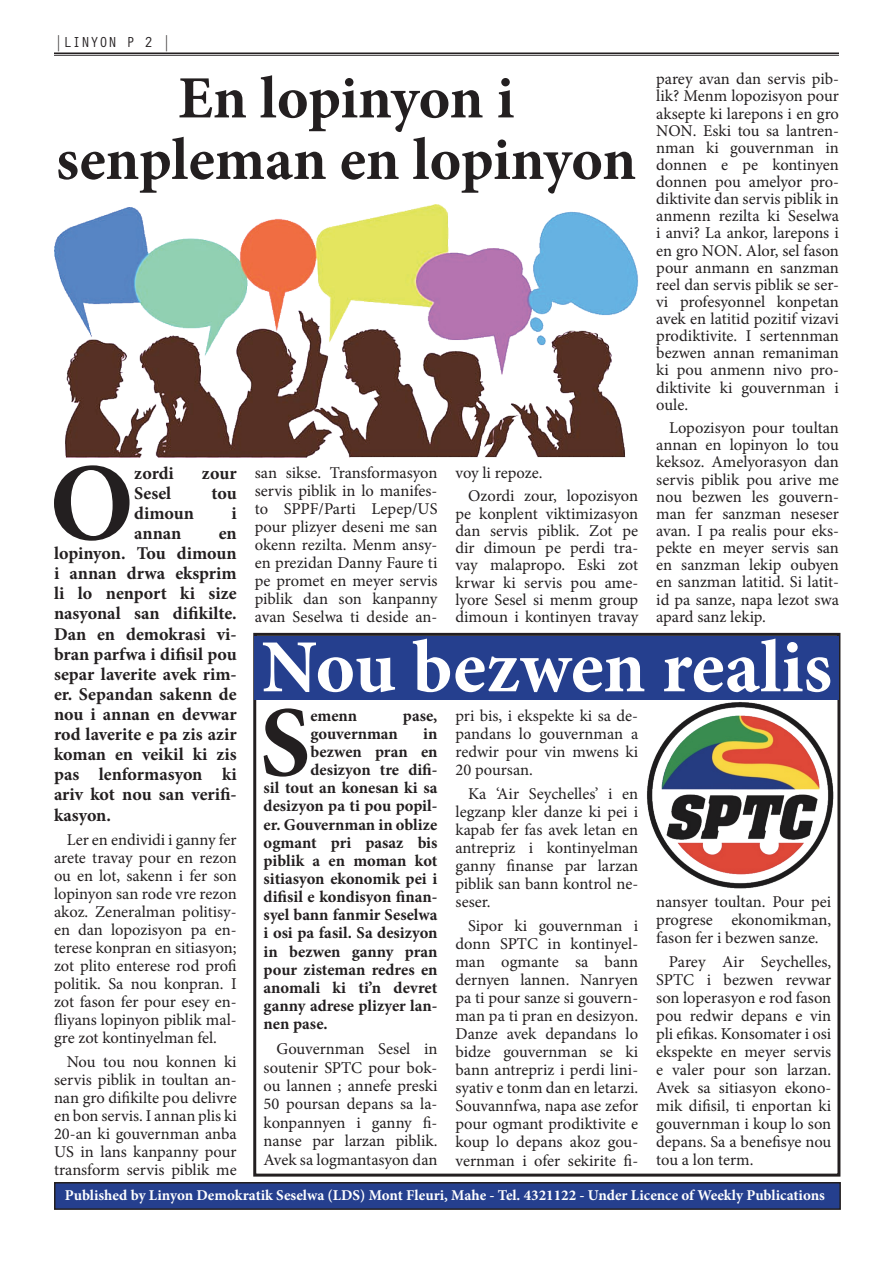
<style>
.page{position:relative;width:893px;height:1263px;background:#fff}
.page>*{position:absolute;margin:0;border:0;box-sizing:border-box;transform-origin:0 0}
.t1{font:700 110.7px "Minion Pro";color:#231f20}
.t2{font:700 100.2px "Minion Pro";color:#231f20}
.t3{font:700 75px "Minion Pro";color:#fff}
.t4{font:700 60px/61.5px "Minion Pro";letter-spacing:-.005em;color:#231f20;text-align:center}
.t5{font:700 18px/20.1px "Minion Pro";color:#231f20;text-align:justify}
.t6{font:16.5px/18px "Minion Pro";letter-spacing:-.005em;color:#231f20;text-align:justify}
.t7{font:700 16.5px "Minion Pro";color:#231f20}
.t8{font:700 15px "Minion Pro";color:#fff}
.t9{font:15px "Orator Std";color:#231f20}
</style>
<div class="page">
<hr style="left:54px;top:53px;width:785px;height:1px;background:#231f20">
<hr style="left:54px;top:55px;width:785px;height:1px;background:#231f20">
<div style="left:55px;top:1183px;width:785px;height:26px;background:#253f8e"></div>
<div style="left:54px;top:1182px;width:787px;height:28px;border:2px solid #231f20"></div>
<img style="left:54px;top:204px;width:584px;height:254px">
<div style="left:253px;top:633px;width:587px;height:543px;border:3px solid #231f20"></div>
<div style="left:255px;top:637px;width:584px;height:63px;background:#253f8e"></div>
<img style="left:647px;top:702px;width:186px;height:186px">
<p class="t9" style="left:54px;top:31px;width:118px">|LINYON P 2 |</p>
<p class="t6" style="left:656px;top:70px;width:184px;line-height:17.1px">parey avan dan servis pib&shy;lik? Menm lopozisyon pour aksepte ki larepons i en gro NON. Eski tou sa lantren&shy;nman ki gouvernman in donnen e pe kontinyen donnen pou amelyor pro&shy;diktivite dan servis piblik in anmenn rezilta ki Seselwa i anvi? La ankor, larepons i en gro NON. Alor, sel fason pour anmann en sanzman reel dan servis piblik se ser&shy;vi profesyonnel konpetan avek en latitid pozitif vizavi prodiktivite. I sertennman bezwen annan remaniman ki pou anmenn nivo pro&shy;diktivite ki gouvernman i oule.</p>
<p class="t6" style="left:656px;top:419px;width:184px;line-height:17.1px;text-indent:13px">Lopozisyon pour toultan annan en lopinyon lo tou keksoz. Amelyorasyon dan servis piblik pou arive me nou bezwen les gouvern&shy;man fer sanzman neseser avan. I pa realis pour eks&shy;pekte en meyer servis san en sanzman lekip oubyen en sanzman latitid. Si latit&shy;id pa sanze, napa lezot swa apard sanz lekip.</p>
<h3 class="t3" style="left:262px;top:614px;width:572px">Nou bezwen realis</h3>
<p class="t6" style="left:455px;top:706px;width:184px">pri bis, i ekspekte ki sa de&shy;pandans lo gouvernman a redwir pour vin mwens ki 20 poursan.</p>
<p class="t6" style="left:455px;top:785px;width:184px;text-indent:13px">Ka ‘Air Seychelles’ i en legzanp kler danze ki pei i kapab fer fas avek letan en antrepriz i kontinyelman ganny finanse par larzan piblik san bann kontrol ne&shy;seser.</p>
<p class="t6" style="left:455px;top:917px;width:184px;text-indent:13px">Sipor ki gouvernman i donn SPTC in kontinyel&shy;man ogmante sa bann dernyen lannen. Nanryen pa ti pour sanze si gouvern&shy;man pa ti pran en desizyon.<br>Danze avek depandans lo bidze gouvernman se ki bann antrepriz i perdi lini&shy;syativ e tonm dan en letarzi.<br>Souvannfwa, napa ase zefor pour ogmant prodiktivite e koup lo depans akoz gou&shy;vernman i ofer sekirite fi-</p>
<h3 class="t4" style="left:56px;top:67px;width:582px">En lopinyon i senpleman en lopinyon</h3>
<h1 class="t1" style="left:49px;top:426px;width:86px">O</h1>
<p class="t5" style="left:134px;top:463px;width:41px">zordi</p>
<p class="t5" style="left:202px;top:463px;width:36px">zour</p>
<p class="t6" style="left:255px;top:463px;width:184px">san sikse. Transformasyon servis piblik in lo manifes&shy;to SPPF/Parti Lepep/US pour plizyer deseni me san okenn rezilta. Menm ansy&shy;en prezidan Danny Faure ti pe promet en meyer servis piblik dan son kanpanny avan Seselwa ti deside an-</p>
<p class="t6" style="left:468px;top:461px;width:171px;line-height:23.7px;text-indent:-13px">voy li repoze.<br>Ozordi zour, lopozisyon</p>
<p class="t5" style="left:134px;top:483px;width:39px">Sesel</p>
<p class="t5" style="left:212px;top:483px;width:27px">tou</p>
<p class="t5" style="left:134px;top:503px;width:61px">dimoun</p>
<p class="t5" style="left:231px;top:503px;width:7px">i</p>
<p class="t5" style="left:134px;top:523px;width:49px">annan</p>
<p class="t6" style="left:455px;top:505px;width:184px;line-height:17.2px">pe konplent viktimizasyon dan servis piblik. Zot pe dir dimoun pe perdi tra&shy;vay malapropo. Eski zot krwar ki servis pou ame&shy;lyore Sesel si menm group dimoun i kontinyen travay</p>
<p class="t5" style="left:54px;top:523px;width:184px;text-indent:165px">en lopinyon. Tou dimoun i annan drwa eksprim li lo nenport ki size nasyonal san difikilte.<br>Dan en demokrasi vi&shy;bran parfwa i difisil pou separ laverite avek rim&shy;er. Sepandan sakenn de nou i annan en devwar rod laverite e pa zis azir koman en veikil ki zis pas lenformasyon ki ariv kot nou san verifi&shy;kasyon.</p>
<p class="t6" style="left:54px;top:831px;width:184px;text-indent:13px">Ler en endividi i ganny fer arete travay pour en rezon ou en lot, sakenn i fer son lopinyon san rode vre rezon akoz. Zeneralman politisy&shy;en dan lopozisyon pa en&shy;terese konpran en sitiasyon; zot plito enterese rod profi politik. Sa nou konpran. I zot fason fer pour esey en&shy;fliyans lopinyon piblik mal&shy;gre zot kontinyelman fel.</p>
<p class="t6" style="left:54px;top:1053px;width:184px;text-indent:13px">Nou tou nou konnen ki servis piblik in toultan an&shy;nan gro difikilte pou delivre en bon servis. I annan plis ki 20-an ki gouvernman anba US in lans kanpanny pour transform servis piblik me</p>
<h2 class="t2" style="left:260px;top:672px;width:52px">S</h2>
<p class="t7" style="left:310px;top:704px;width:48px">emenn</p>
<p class="t7" style="left:403px;top:704px;width:36px">pase,</p>
<p class="t7" style="left:310px;top:722px;width:89px">gouvernman</p>
<p class="t7" style="left:423px;top:722px;width:16px">in</p>
<p class="t7" style="left:310px;top:740px;width:129px">bezwen pran en</p>
<p class="t7" style="left:310px;top:758px;width:129px">desizyon tre difi-</p>
<p class="t7" style="left:264px;top:776px;width:175px">sil tout an konesan ki sa</p>
<p class="t7" style="left:264px;top:794px;width:175px">desizyon pa ti pou popil-</p>
<p class="t7" style="left:264px;top:813px;width:175px">er. Gouvernman in oblize</p>
<p class="t7" style="left:264px;top:831px;width:175px">ogmant pri pasaz bis</p>
<p class="t7" style="left:264px;top:849px;width:175px">piblik a en moman kot</p>
<p class="t7" style="left:264px;top:867px;width:175px">sitiasyon ekonomik pei i</p>
<p class="t7" style="left:264px;top:885px;width:175px">difisil e kondisyon finan-</p>
<p class="t7" style="left:264px;top:903px;width:175px">syel bann fanmir Seselwa</p>
<p class="t7" style="left:264px;top:921px;width:175px">i osi pa fasil. Sa desizyon</p>
<p class="t7" style="left:264px;top:940px;width:175px">in bezwen ganny pran</p>
<p class="t7" style="left:264px;top:958px;width:175px">pour zisteman redres en</p>
<p class="t7" style="left:264px;top:976px;width:175px">anomali ki ti’n devret</p>
<p class="t7" style="left:264px;top:994px;width:175px">ganny adrese plizyer lan-</p>
<p class="t7" style="left:264px;top:1012px;width:66px">nen pase.</p>
<p class="t6" style="left:264px;top:1040px;width:175px;line-height:18.5px;text-indent:13px">Gouvernman Sesel in soutenir SPTC pour bok&shy;ou lannen ; annefe preski 50 poursan depans sa la&shy;konpannyen i ganny fi&shy;nanse par larzan piblik.<br>Avek sa logmantasyon dan</p>
<p class="t6" style="left:656px;top:892px;width:177px">nansyer toultan. Pour pei progrese ekonomikman, fason fer i bezwen sanze.</p>
<p class="t6" style="left:656px;top:953px;width:177px;text-indent:13px">Parey Air Seychelles, SPTC i bezwen revwar son loperasyon e rod fason pou redwir depans e vin pli efikas. Konsomater i osi ekspekte en meyer servis e valer pour son larzan.<br>Avek sa sitiasyon ekono&shy;mik difisil, ti enportan ki gouvernman i koup lo son depans. Sa a benefisye nou tou a lon term.</p>
<p class="t8" style="left:65px;top:1185px;width:762px">Published by Linyon Demokratik Seselwa (LDS) Mont Fleuri, Mahe - Tel. 4321122 - Under Licence of Weekly Publications</p>
</div>
